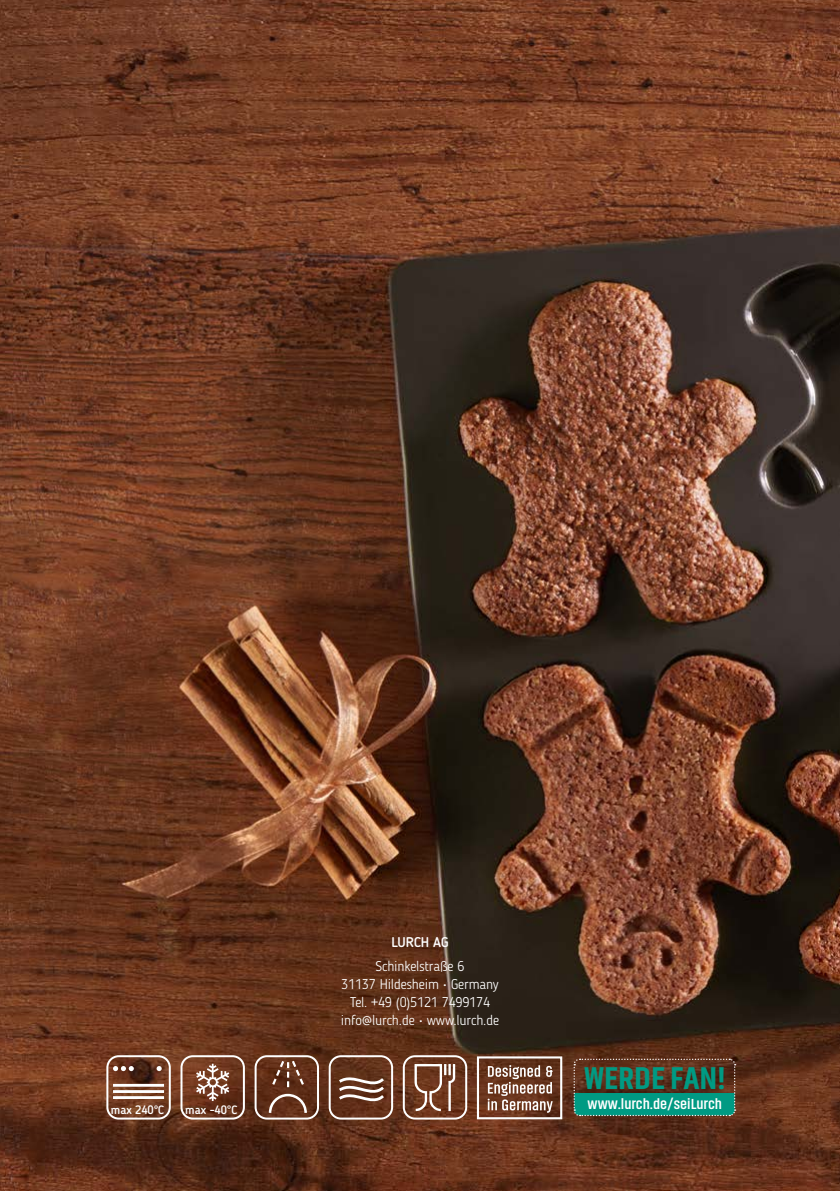
<style>
.page{position:relative;width:840px;height:1191px;background:#fff}
.page>*{position:absolute;margin:0;border:0;box-sizing:border-box;transform-origin:0 0}
.t1{font:800 31.8px "Akhand";color:#009a83;scale:1.05 1}
.t2{font:700 14.8px "Akhand";color:#fff;scale:1.05 1}
.t3{font:300 14px/18px "Blogger Sans";letter-spacing:-.01em;color:#fff;text-align:center}
.t4{font:500 14px "Blogger Sans";letter-spacing:-.01em;color:#fff}
.t5{font:500 12px "Blogger Sans";letter-spacing:-.01em;color:#fff}
</style>
<div class="page">
<img style="left:0;top:0;width:839px;height:1191px">
<svg style="left:335px;top:1072px;width:52px;height:35px;background:#805a47"></svg>
<div style="left:328px;top:1055px;width:65px;height:64px;border:2px solid #fff;border-radius:11px"></div>
<svg style="left:414px;top:1064px;width:41px;height:47px"></svg>
<div style="left:402px;top:1055px;width:65px;height:64px;border:2px solid #fff;border-radius:11px"></div>
<div style="left:180px;top:1055px;width:65px;height:64px;border:2px solid #fff;border-radius:11px"></div>
<svg style="left:196px;top:1063px;width:33px;height:38px"></svg>
<svg style="left:156px;top:1066px;width:6px;height:5px"></svg>
<svg style="left:113px;top:1066px;width:21px;height:5px"></svg>
<hr style="left:113px;top:1096px;width:51px;height:3px;background:#fff">
<hr style="left:113px;top:1084px;width:51px;height:2px;background:#fff">
<hr style="left:113px;top:1090px;width:51px;height:3px;background:#fff">
<div style="left:106px;top:1055px;width:65px;height:64px;border:2px solid #fff;border-radius:11px"></div>
<svg style="left:572px;top:1058px;width:163px;height:58px;background:#3c5a46"></svg>
<div style="left:254px;top:1055px;width:65px;height:64px;border:2px solid #fff;border-radius:11px"></div>
<svg style="left:267px;top:1058px;width:41px;height:57px;background:#724531"></svg>
<svg style="left:487px;top:1065px;width:65px;height:47px;background:#94705f"></svg>
<div style="left:476px;top:1056px;width:86px;height:63px;border:2px solid #fff"></div>
<p class="t5" style="left:111px;top:1102px;width:55px">max 240°C</p>
<p class="t5" style="left:185px;top:1102px;width:54px">max -40°C</p>
<p class="t4" style="left:391px;top:933px;width:59px">LURCH AG</p>
<p class="t3" style="left:340px;top:956px;width:160px">Schinkelstraße 6<br>31137 Hildesheim • Germany<br>Tel. +49 (0)5121 7499174 info@lurch.de • www.lurch.de</p>
<h1 class="t1" style="left:583px;top:1060px;width:136px">WERDE FAN!</h1>
<p class="t2" style="left:587px;top:1096px;width:129px">www.lurch.de/seiLurch</p>
</div>
